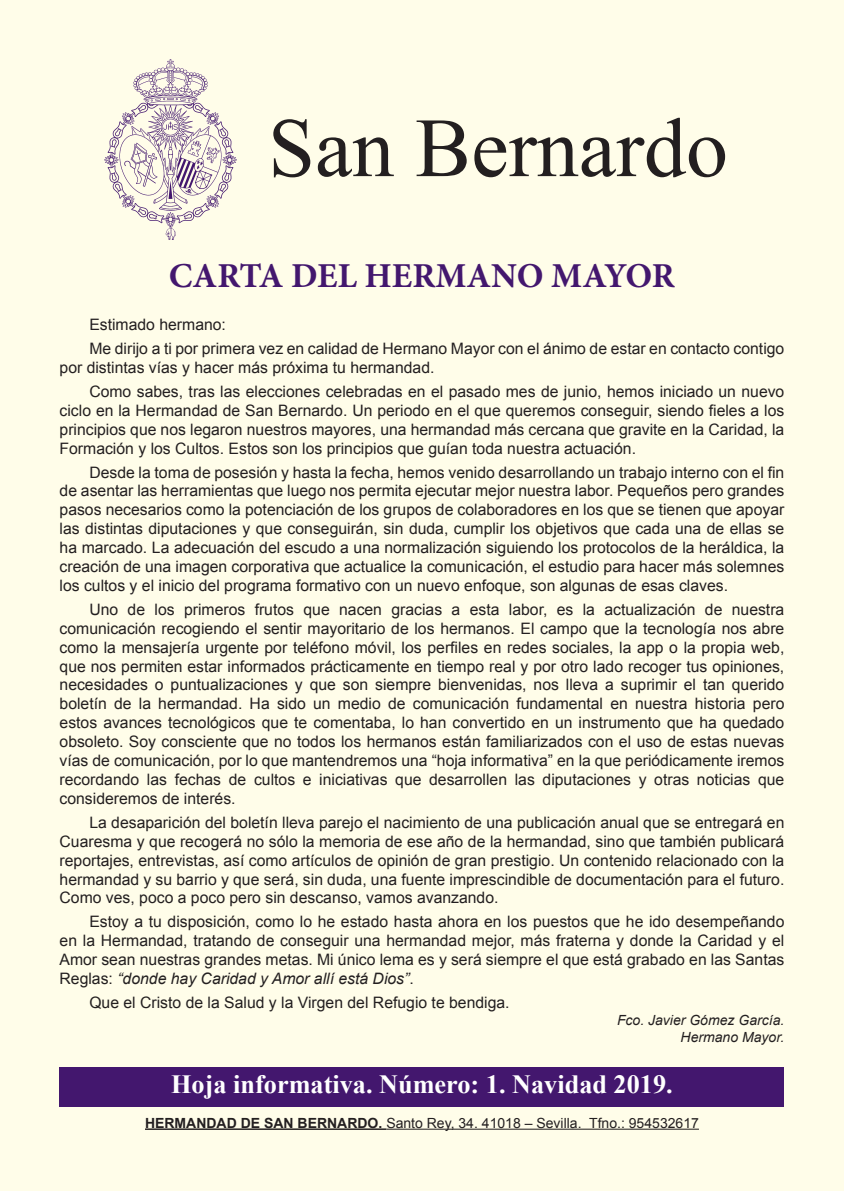
<style>
.page{position:relative;width:844px;height:1191px;background:#fff}
.page>*{position:absolute;margin:0;border:0;box-sizing:border-box;transform-origin:0 0}
.t1{font:84px "Times New Roman";color:#231f20}
.t2{font:700 35px "Minion Pro";color:#43176e}
.Normal__Web{font:700 26.25px "Times New Roman";color:#fff}
.t3{font:15.75px/18.9px "Arial";color:#231f20;text-align:justify}
.t4{font:14px "Arial";color:#231f20}
.t5{font:italic 14px "Arial";color:#231f20}
.s1{font-style:italic}
.s2{font-weight:700}
</style>
<div class="page">
<div style="left:0;top:0;width:843px;height:1191px;background:#fffde9"></div>
<div style="left:60px;top:1067px;width:724px;height:39px;background:#43176e"></div>
<img style="left:104px;top:60px;width:133px;height:179px">
<hr style="left:145px;top:1128px;width:241px;height:1px;background:#231f20">
<hr style="left:386px;top:1128px;width:312px;height:1px;background:#231f20">
<p class="t1" style="left:268px;top:99px;width:461px">San Bernardo</p>
<p class="t2" style="left:169px;top:251px;width:507px">CARTA DEL HERMANO MAYOR</p>
<p class="t3" style="left:89px;top:315px;width:138px">Estimado hermano:</p>
<p class="t3" style="left:60px;top:339px;width:726px;text-indent:30px">Me dirijo a ti por primera vez en calidad de Hermano Mayor con el ánimo de estar en contacto contigo por distintas vías y hacer más próxima tu hermandad.</p>
<p class="t3" style="left:60px;top:382px;width:726px;text-indent:30px">Como sabes, tras las elecciones celebradas en el pasado mes de junio, hemos iniciado un nuevo ciclo en la Hermandad de San Bernardo. Un periodo en el que queremos conseguir, siendo fieles a los principios que nos legaron nuestros mayores, una hermandad más cercana que gravite en la Caridad, la Formación y los Cultos. Estos son los principios que guían toda nuestra actuación.</p>
<p class="t3" style="left:60px;top:463px;width:726px;text-indent:30px">Desde la toma de posesión y hasta la fecha, hemos venido desarrollando un trabajo interno con el fin de asentar las herramientas que luego nos permita ejecutar mejor nuestra labor. Pequeños pero grandes pasos necesarios como la potenciación de los grupos de colaboradores en los que se tienen que apoyar las distintas diputaciones y que conseguirán, sin duda, cumplir los objetivos que cada una de ellas se ha marcado. La adecuación del escudo a una normalización siguiendo los protocolos de la heráldica, la creación de una imagen corporativa que actualice la comunicación, el estudio para hacer más solemnes los cultos y el inicio del programa formativo con un nuevo enfoque, son algunas de esas claves.</p>
<p class="t3" style="left:60px;top:600px;width:726px;text-indent:30px">Uno de los primeros frutos que nacen gracias a esta labor, es la actualización de nuestra comunicación recogiendo el sentir mayoritario de los hermanos. El campo que la tecnología nos abre como la mensajería urgente por teléfono móvil, los perfiles en redes sociales, la app o la propia web, que nos permiten estar informados prácticamente en tiempo real y por otro lado recoger tus opiniones, necesidades o puntualizaciones y que son siempre bienvenidas, nos lleva a suprimir el tan querido boletín de la hermandad. Ha sido un medio de comunicación fundamental en nuestra historia pero estos avances tecnológicos que te comentaba, lo han convertido en un instrumento que ha quedado obsoleto. Soy consciente que no todos los hermanos están familiarizados con el uso de estas nuevas vías de comunicación, por lo que mantendremos una “hoja informativa” en la que periódicamente iremos recordando las fechas de cultos e iniciativas que desarrollen las diputaciones y otras noticias que consideremos de interés.</p>
<p class="t3" style="left:60px;top:813px;width:726px;text-indent:30px">La desaparición del boletín lleva parejo el nacimiento de una publicación anual que se entregará en Cuaresma y que recogerá no sólo la memoria de ese año de la hermandad, sino que también publicará reportajes, entrevistas, así como artículos de opinión de gran prestigio. Un contenido relacionado con la hermandad y su barrio y que será, sin duda, una fuente imprescindible de documentación para el futuro.<br>Como ves, poco a poco pero sin descanso, vamos avanzando.</p>
<p class="t3" style="left:60px;top:912px;width:726px;text-indent:30px">Estoy a tu disposición, como lo he estado hasta ahora en los puestos que he ido desempeñando en la Hermandad, tratando de conseguir una hermandad mejor, más fraterna y donde la Caridad y el Amor sean nuestras grandes metas. Mi único lema es y será siempre el que está grabado en las Santas Reglas: <span class="s1">“donde hay Caridad y Amor allí está Dios”</span>.</p>
<p class="t3" style="left:89px;top:993px;width:421px">Que el Cristo de la Salud y la Virgen del Refugio te bendiga.</p>
<p class="t5" style="left:617px;top:1010px;width:169px">Fco. Javier Gómez García.</p>
<p class="t5" style="left:680px;top:1027px;width:105px">Hermano Mayor.</p>
<p class="Normal__Web" style="left:171px;top:1069px;width:503px">Hoja informativa. Número: 1. Navidad 2019.</p>
<p class="t4" style="left:145px;top:1113px;width:555px"><span class="s2">HERMANDAD DE SAN BERNARDO.</span> Santo Rey, 34. 41018 – Sevilla. Tfno.: 954532617</p>
</div>
